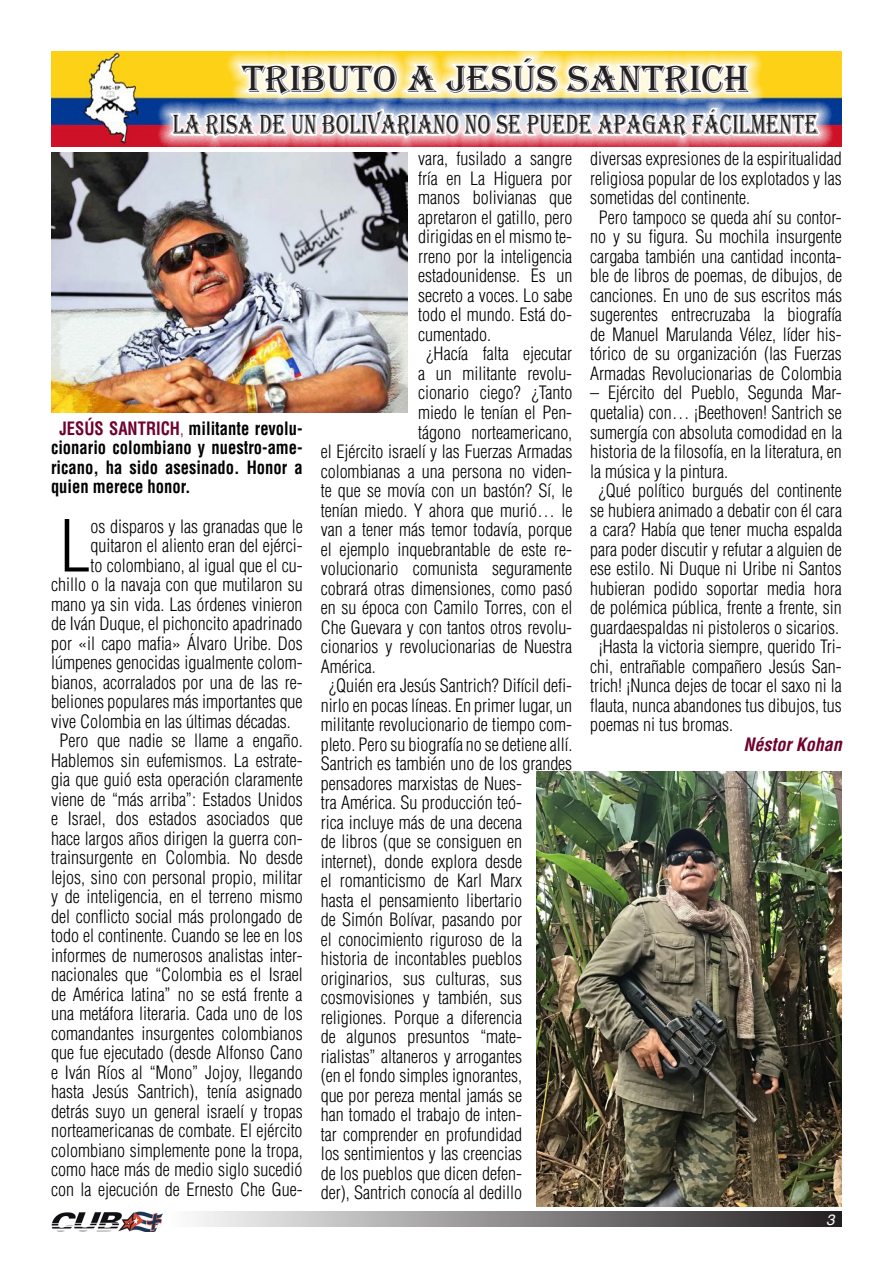
<style>
.page{position:relative;width:893px;height:1263px;background:#fff}
.page>*{position:absolute;margin:0;border:0;box-sizing:border-box;transform-origin:0 0}
.t1{font:300 condensed 70.05px "Helvetica LT Std";color:#000}
.t2{font:39px "Algerian";color:#231f20}
.t3{font:28.5px "Algerian";color:#231f20;scale:.75 1}
.t4{font:300 condensed 18px/19.5px "Helvetica LT Std";color:#000;text-align:justify}
.t5{font:700 condensed 18px/19.5px "Helvetica LT Std";color:#000;text-align:justify;scale:.92 1}
.t6{font:italic 700 condensed 18px "Helvetica LT Std";color:#6f022e}
.t7{font:italic 15px "Helvetica";color:#fff}
.s1{color:#6f022e}
.s2{font-weight:300;color:#6f022e}
</style>
<div class="page">
<img style="left:51px;top:51px;width:791px;height:95px">
<div style="left:157px;top:45px;width:676px;height:106px;background:#fff;opacity:.89"></div>
<svg style="left:166px;top:45px;width:657px;height:108px"></svg>
<img style="left:51px;top:153px;width:357px;height:259px">
<img style="left:537px;top:772px;width:305px;height:434px">
<svg style="left:197px;top:1212px;width:645px;height:15px;background:#8b8989"></svg>
<img style="left:51px;top:1212px;width:112px;height:20px">
<p class="t2" style="left:242px;top:57px;width:508px">TRIBUTO A JESÚS SANTRICH</p>
<p class="t3" style="left:173px;top:109px;width:810px">LA RISA DE UN BOLIVARIANO NO SE PUEDE APAGAR FÁCILMENTE</p>
<p class="t5" style="left:51px;top:419px;width:275px;text-indent:9px"><span class="s1">JESÚS SANTRICH</span><span class="s2">,</span> militante revolu&shy;cionario colombiano y nuestro-ame&shy;ricano, ha sido asesinado. Honor a quien merece honor.</p>
<p class="t1" style="left:60px;top:502px;width:33px">L</p>
<p class="t4" style="left:91px;top:516px;width:214px">os disparos y las granadas que le</p>
<p class="t4" style="left:91px;top:536px;width:214px">quitaron el aliento eran del ejérci-</p>
<p class="t4" style="left:91px;top:555px;width:214px">to colombiano, al igual que el cu-</p>
<p class="t4" style="left:51px;top:575px;width:253px">chillo o la navaja con que mutilaron su</p>
<p class="t4" style="left:51px;top:594px;width:253px">mano ya sin vida. Las órdenes vinieron</p>
<p class="t4" style="left:51px;top:614px;width:253px">de Iván Duque, el pichoncito apadrinado</p>
<p class="t4" style="left:51px;top:633px;width:253px">por «il capo mafia» Álvaro Uribe. Dos</p>
<p class="t4" style="left:51px;top:653px;width:253px">lúmpenes genocidas igualmente colom-</p>
<p class="t4" style="left:51px;top:672px;width:253px">bianos, acorralados por una de las re-</p>
<p class="t4" style="left:51px;top:692px;width:253px">beliones populares más importantes que</p>
<p class="t4" style="left:51px;top:711px;width:241px">vive Colombia en las últimas décadas.</p>
<p class="t4" style="left:51px;top:731px;width:253px;text-align:center">Pero que nadie se llame a engaño.<br>Hablemos sin eufemismos. La estrate&shy;gia que guió esta operación claramente viene de “más arriba”: Estados Unidos e Israel, dos estados asociados que hace largos años dirigen la guerra con&shy;trainsurgente en Colombia. No desde lejos, sino con personal propio, militar y de inteligencia, en el terreno mismo del conflicto social más prolongado de todo el continente. Cuando se lee en los informes de numerosos analistas inter&shy;nacionales que “Colombia es el Israel de América latina” no se está frente a una metáfora literaria. Cada uno de los comandantes insurgentes colombianos que fue ejecutado (desde Alfonso Cano e Iván Ríos al “Mono” Jojoy, llegando hasta Jesús Santrich), tenía asignado detrás suyo un general israelí y tropas norteamericanas de combate. El ejército colombiano simplemente pone la tropa, como hace más de medio siglo sucedió con la ejecución de Ernesto Che Gue-</p>
<p class="t4" style="left:418px;top:149px;width:156px">vara, fusilado a sangre fría en La Higuera por manos bolivianas que apretaron el gatillo, pero dirigidas en el mismo te&shy;rreno por la inteligencia estadounidense. Es un secreto a voces. Lo sabe todo el mundo. Está do&shy;cumentado.</p>
<p class="t4" style="left:427px;top:344px;width:147px">¿Hacía falta ejecutar</p>
<p class="t4" style="left:418px;top:364px;width:156px">a un militante revolu-</p>
<p class="t4" style="left:418px;top:383px;width:156px">cionario ciego? ¿Tanto</p>
<p class="t4" style="left:418px;top:403px;width:156px">miedo le tenían el Pen-</p>
<p class="t4" style="left:418px;top:422px;width:156px">tágono norteamericano,</p>
<p class="t4" style="left:321px;top:442px;width:253px">el Ejército israelí y las Fuerzas Armadas</p>
<p class="t4" style="left:321px;top:461px;width:253px">colombianas a una persona no viden-</p>
<p class="t4" style="left:321px;top:481px;width:253px">te que se movía con un bastón? Sí, le</p>
<p class="t4" style="left:321px;top:500px;width:253px">tenían miedo. Y ahora que murió… le</p>
<p class="t4" style="left:321px;top:520px;width:253px">van a tener más temor todavía, porque</p>
<p class="t4" style="left:321px;top:539px;width:253px">el ejemplo inquebrantable de este re-</p>
<p class="t4" style="left:321px;top:559px;width:253px">volucionario comunista seguramente</p>
<p class="t4" style="left:321px;top:578px;width:253px">cobrará otras dimensiones, como pasó</p>
<p class="t4" style="left:321px;top:598px;width:253px">en su época con Camilo Torres, con el</p>
<p class="t4" style="left:321px;top:617px;width:253px">Che Guevara y con tantos otros revolu-</p>
<p class="t4" style="left:321px;top:637px;width:253px">cionarios y revolucionarias de Nuestra</p>
<p class="t4" style="left:321px;top:656px;width:57px">América.</p>
<p class="t4" style="left:321px;top:676px;width:253px;text-align:left;text-indent:9px">¿Quién era Jesús Santrich? Difícil defi&shy;nirlo en pocas líneas. En primer lugar, un militante revolucionario de tiempo com&shy;pleto. Pero su biografía no se detiene allí.<br>Santrich es también uno de los grandes pensadores marxistas de Nues-<br>tra América. Su producción teó-<br>rica incluye más de una decena<br>de libros (que se consiguen en internet), donde explora desde<br>el romanticismo de Karl Marx<br>hasta el pensamiento libertario<br>de Simón Bolívar, pasando por<br>el conocimiento riguroso de la historia de incontables pueblos originarios, sus culturas, sus cosmovisiones y también, sus religiones. Porque a diferencia<br>de algunos presuntos “mate&shy;rialistas” altaneros y arrogantes<br>(en el fondo simples ignorantes,<br>que por pereza mental jamás se<br>han tomado el trabajo de inten-<br>tar comprender en profundidad<br>los sentimientos y las creencias<br>de los pueblos que dicen defen-<br>der), Santrich conocía al dedillo</p>
<p class="t4" style="left:590px;top:149px;width:253px">diversas expresiones de la espiritualidad religiosa popular de los explotados y las sometidas del continente.</p>
<p class="t4" style="left:590px;top:208px;width:253px;text-align:center">Pero tampoco se queda ahí su contor&shy;no y su figura. Su mochila insurgente cargaba también una cantidad inconta&shy;ble de libros de poemas, de dibujos, de canciones. En uno de sus escritos más sugerentes entrecruzaba la biografía de Manuel Marulanda Vélez, líder his&shy;tórico de su organización (las Fuerzas Armadas Revolucionarias de Colombia</p>
<p class="t4" style="left:590px;top:383px;width:253px">– Ejército del Pueblo, Segunda Mar&shy;quetalia) con… ¡Beethoven! Santrich se sumergía con absoluta comodidad en la historia de la filosofía, en la literatura, en la música y la pintura.</p>
<p class="t4" style="left:590px;top:481px;width:253px;text-align:center">¿Qué político burgués del continente se hubiera animado a debatir con él cara a cara? Había que tener mucha espalda para poder discutir y refutar a alguien de ese estilo. Ni Duque ni Uribe ni Santos hubieran podido soportar media hora de polémica pública, frente a frente, sin guardaespaldas ni pistoleros o sicarios.</p>
<p class="t4" style="left:590px;top:637px;width:253px;text-indent:9px">¡Hasta la victoria siempre, querido Tri&shy;chi, entrañable compañero Jesús San&shy;trich! ¡Nunca dejes de tocar el saxo ni la flauta, nunca abandones tus dibujos, tus poemas ni tus bromas.</p>
<p class="t6" style="left:743px;top:733px;width:100px">Néstor Kohan</p>
<p class="t7" style="left:826px;top:1211px;width:10px">3</p>
</div>
